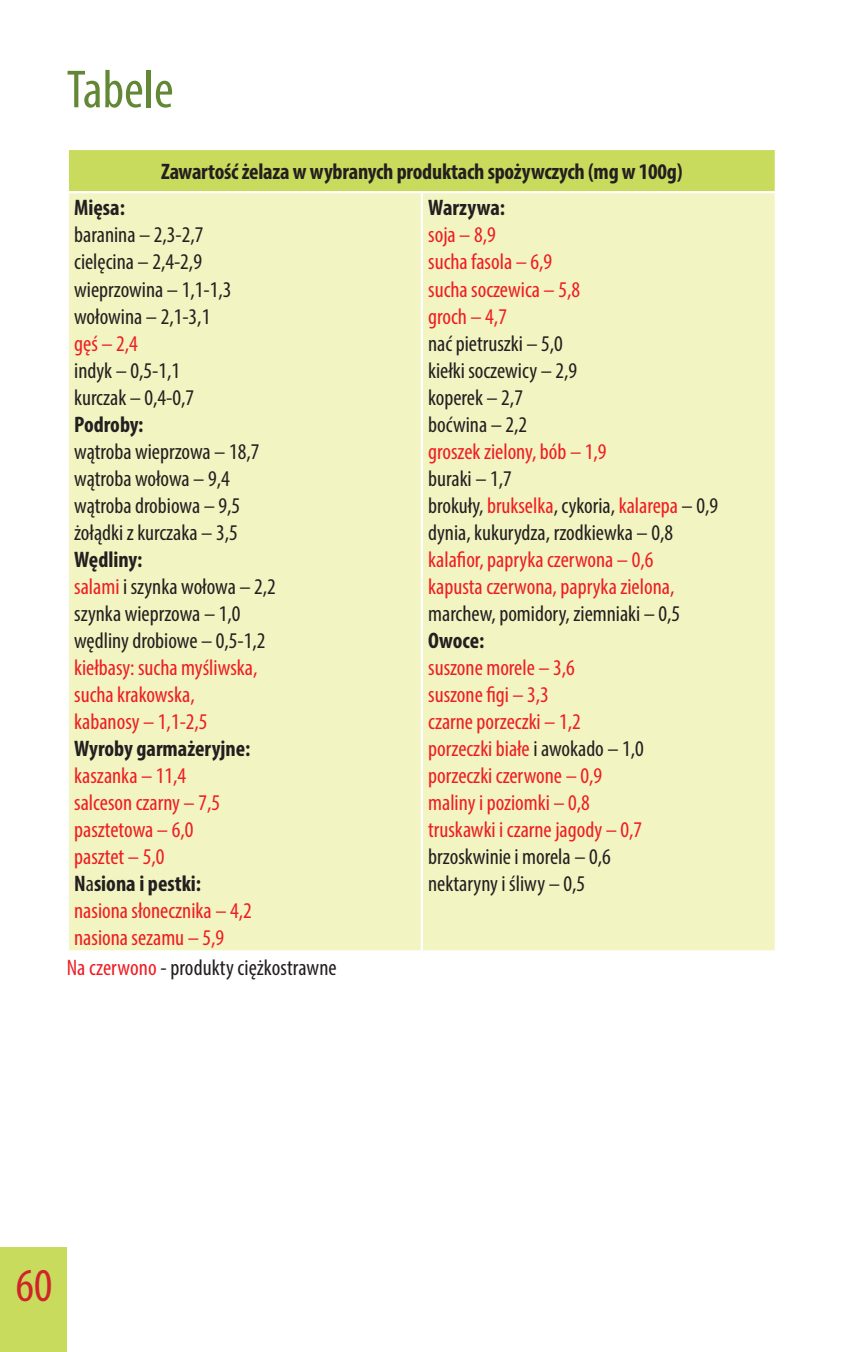
<style>
.page{position:relative;width:850px;height:1352px;background:#fff}
.page>*{position:absolute;margin:0;border:0;box-sizing:border-box;transform-origin:0 0}
.t1{font:condensed 54px "Myriad Pro";color:#628835}
.t2{font:condensed 47.25px "Myriad Pro";color:#d1232a}
.t3{font:condensed 22.5px/27px "Myriad Pro";color:#ee1d23}
.t4{font:condensed 22.5px/27px "Myriad Pro";color:#231f20}
.t5{font:700 condensed 22.5px "Myriad Pro";letter-spacing:-.01em;color:#231f20}
.s1{font-weight:700}
.s2{color:#ee1d23}
.s3{font-weight:700;color:#231f20}
.s4{color:#231f20}
.s5{color:#d1232a}
</style>
<div class="page">
<div style="left:68px;top:149px;width:708px;height:43px;background:#c8db5c"></div>
<div style="left:69px;top:193px;width:706px;height:757px;background:#f2f4c1"></div>
<hr style="left:67px;top:148px;width:355px;height:2px;background:#fff">
<hr style="left:67px;top:150px;width:2px;height:41px;background:#fff">
<hr style="left:422px;top:148px;width:355px;height:2px;background:#fff">
<hr style="left:775px;top:150px;width:2px;height:41px;background:#fff">
<hr style="left:67px;top:191px;width:355px;height:2px;background:#fff">
<hr style="left:422px;top:191px;width:355px;height:2px;background:#fff">
<hr style="left:421px;top:193px;width:2px;height:757px;background:#fff">
<div style="left:0;top:1247px;width:67px;height:104px;background:#c8db5c"></div>
<h1 class="t1" style="left:67px;top:57px;width:108px">Tabele</h1>
<p class="t5" style="left:161px;top:157px;width:523px">Zawartość żelaza w wybranych produktach spożywczych (mg w 100g)</p>
<p class="t5" style="left:74px;top:194px;width:52px">Mięsa:</p>
<p class="t4" style="left:74px;top:221px;width:159px">baranina – 2,3-2,7 cielęcina – 2,4-2,9 wieprzowina – 1,1-1,3 wołowina – 2,1-3,1</p>
<p class="t3" style="left:74px;top:329px;width:65px">gęś – 2,4</p>
<p class="t4" style="left:74px;top:356px;width:122px">indyk – 0,5-1,1 kurczak – 0,4-0,7</p>
<p class="t5" style="left:74px;top:410px;width:71px">Podroby:</p>
<p class="t4" style="left:74px;top:437px;width:187px">wątroba wieprzowa – 18,7 wątroba wołowa – 9,4 wątroba drobiowa – 9,5 żołądki z kurczaka – 3,5</p>
<p class="t4" style="left:74px;top:545px;width:203px"><span class="s1">Wędliny:<br></span><span class="s2">salami</span> i szynka wołowa – 2,2 szynka wieprzowa – 1,0 wędliny drobiowe – 0,5-1,2</p>
<p class="t3" style="left:74px;top:653px;width:185px">kiełbasy: sucha myśliwska, sucha krakowska, kabanosy – 1,1-2,5</p>
<p class="t5" style="left:74px;top:734px;width:178px">Wyroby garmażeryjne:</p>
<p class="t3" style="left:74px;top:761px;width:179px">kaszanka – 11,4<br>salceson czarny – 7,5 pasztetowa – 6,0<br>pasztet – 5,0<br><span class="s3">N</span><span class="s4">a</span><span class="s3">siona i pestki: </span>nasiona słonecznika – 4,2 nasiona sezamu – 5,9</p>
<p class="t4" style="left:67px;top:953px;width:272px"><span class="s2">Na czerwono</span> ‑ produkty ciężkostrawne</p>
<p class="t5" style="left:428px;top:194px;width:79px">Warzywa:</p>
<p class="t3" style="left:428px;top:221px;width:153px">soja – 8,9<br>sucha fasola – 6,9 sucha soczewica – 5,8 groch – 4,7</p>
<p class="t4" style="left:428px;top:329px;width:150px">nać pietruszki – 5,0 kiełki soczewicy – 2,9 koperek – 2,7 boćwina – 2,2</p>
<p class="t3" style="left:428px;top:437px;width:180px">groszek zielony, bób – 1,9</p>
<p class="t4" style="left:428px;top:464px;width:291px">buraki – 1,7<br>brokuły, <span class="s2">brukselka</span>, cykoria, <span class="s2">kalarepa</span> – 0,9 dynia, kukurydza, rzodkiewka – 0,8</p>
<p class="t3" style="left:428px;top:545px;width:254px">kalafior, papryka czerwona – 0,6 kapusta czerwona, papryka zielona<span class="s5">, </span><span class="s4">marchew, pomidory, ziemniaki – 0,5</span></p>
<p class="t5" style="left:428px;top:626px;width:58px">Owoce:</p>
<p class="t3" style="left:428px;top:653px;width:217px">suszone morele – 3,6<br>suszone figi – 3,3<br>czarne porzeczki – 1,2 porzeczki białe <span class="s4">i awokado – 1,0 </span>porzeczki czerwone – 0,9 maliny i poziomki – 0,8 truskawki i czarne jagody – 0,7</p>
<p class="t4" style="left:428px;top:842px;width:184px">brzoskwinie i morela – 0,6 nektaryny i śliwy – 0,5</p>
<h2 class="t2" style="left:16px;top:1256px;width:38px">60</h2>
</div>
